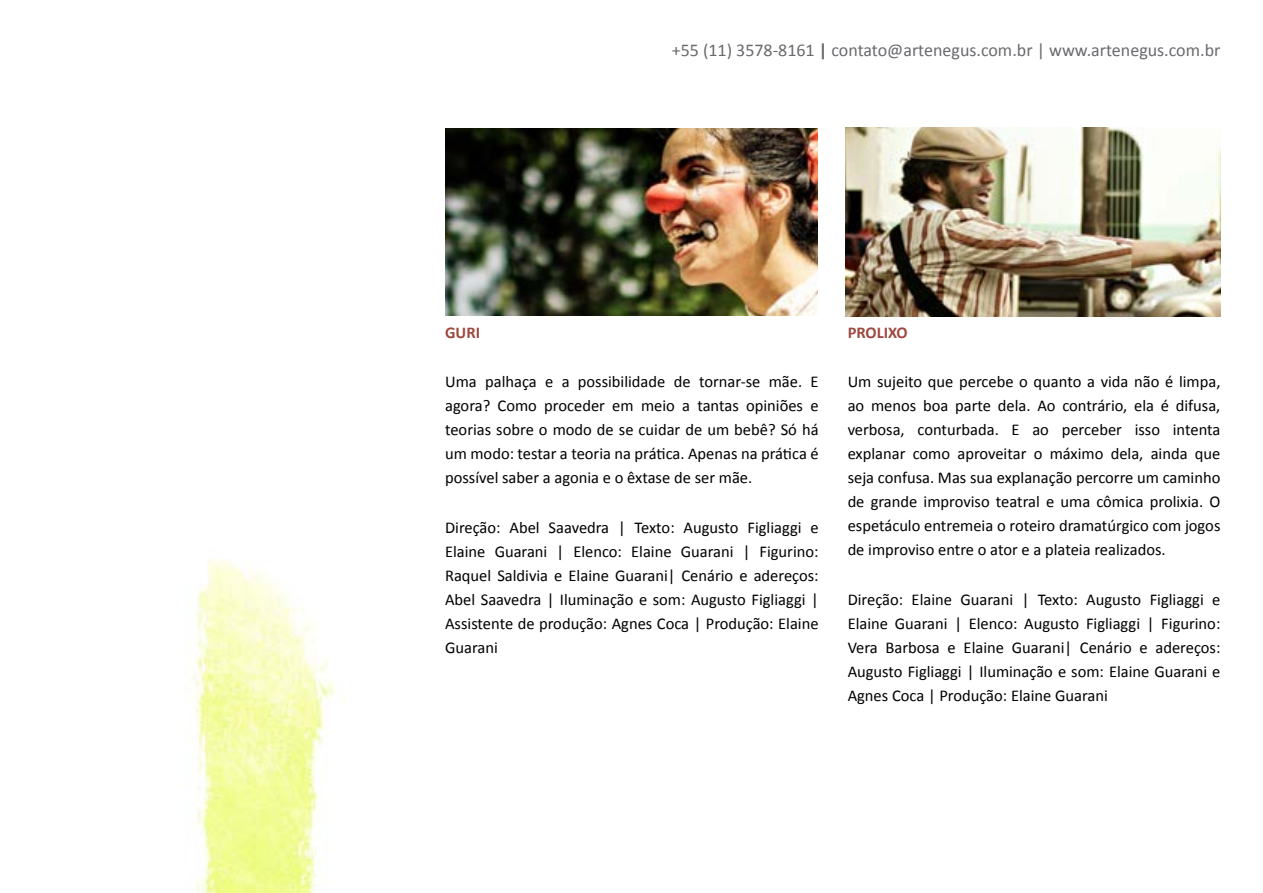
<style>
.page{position:relative;width:1263px;height:893px;background:#fff}
.page>*{position:absolute;margin:0;border:0;box-sizing:border-box;transform-origin:0 0}
.t1{font:18px "Calibri";color:#696a6d}
.t2{font:16.5px/24px "Calibri";color:#000;text-align:justify}
.t3{font:700 16.5px "Calibri";color:#9d483e}
.s1{font-weight:700}
</style>
<div class="page">
<img style="left:445px;top:129px;width:373px;height:186px">
<img style="left:845px;top:128px;width:375px;height:189px">
<img style="left:192px;top:559px;width:143px;height:334px">
<p class="t1" style="left:672px;top:39px;width:550px">+55 (11) 3578-8161 <span class="s1">|</span> contato@artenegus.com.br | www.artenegus.com.br</p>
<p class="t3" style="left:445px;top:322px;width:36px">GURI</p>
<p class="t2" style="left:445px;top:370px;width:375px">Uma palhaça e a possibilidade de tornar-se mãe. E agora? Como proceder em meio a tantas opiniões e teorias sobre o modo de se cuidar de um bebê? Só há um modo: testar a teoria na prática. Apenas na prática é possível saber a agonia e o êxtase de ser mãe.</p>
<p class="t2" style="left:445px;top:515px;width:375px">Direção: Abel Saavedra | Texto: Augusto Figliaggi e Elaine Guarani | Elenco: Elaine Guarani | Figurino:<br>Raquel Saldivia e Elaine Guarani| Cenário e adereços:<br>Abel Saavedra | Iluminação e som: Augusto Figliaggi | Assistente de produção: Agnes Coca | Produção: Elaine Guarani</p>
<p class="t3" style="left:848px;top:322px;width:62px">PROLIXO</p>
<p class="t2" style="left:848px;top:370px;width:374px">Um sujeito que percebe o quanto a vida não é limpa, ao menos boa parte dela. Ao contrário, ela é difusa, verbosa, conturbada. E ao perceber isso intenta explanar como aproveitar o máximo dela, ainda que seja confusa. Mas sua explanação percorre um caminho de grande improviso teatral e uma cômica prolixia. O espetáculo entremeia o roteiro dramatúrgico com jogos de improviso entre o ator e a plateia realizados.</p>
<p class="t2" style="left:848px;top:587px;width:374px">Direção: Elaine Guarani | Texto: Augusto Figliaggi e Elaine Guarani | Elenco: Augusto Figliaggi | Figurino:<br>Vera Barbosa e Elaine Guarani| Cenário e adereços:<br>Augusto Figliaggi | Iluminação e som: Elaine Guarani e Agnes Coca | Produção: Elaine Guarani</p>
</div>
